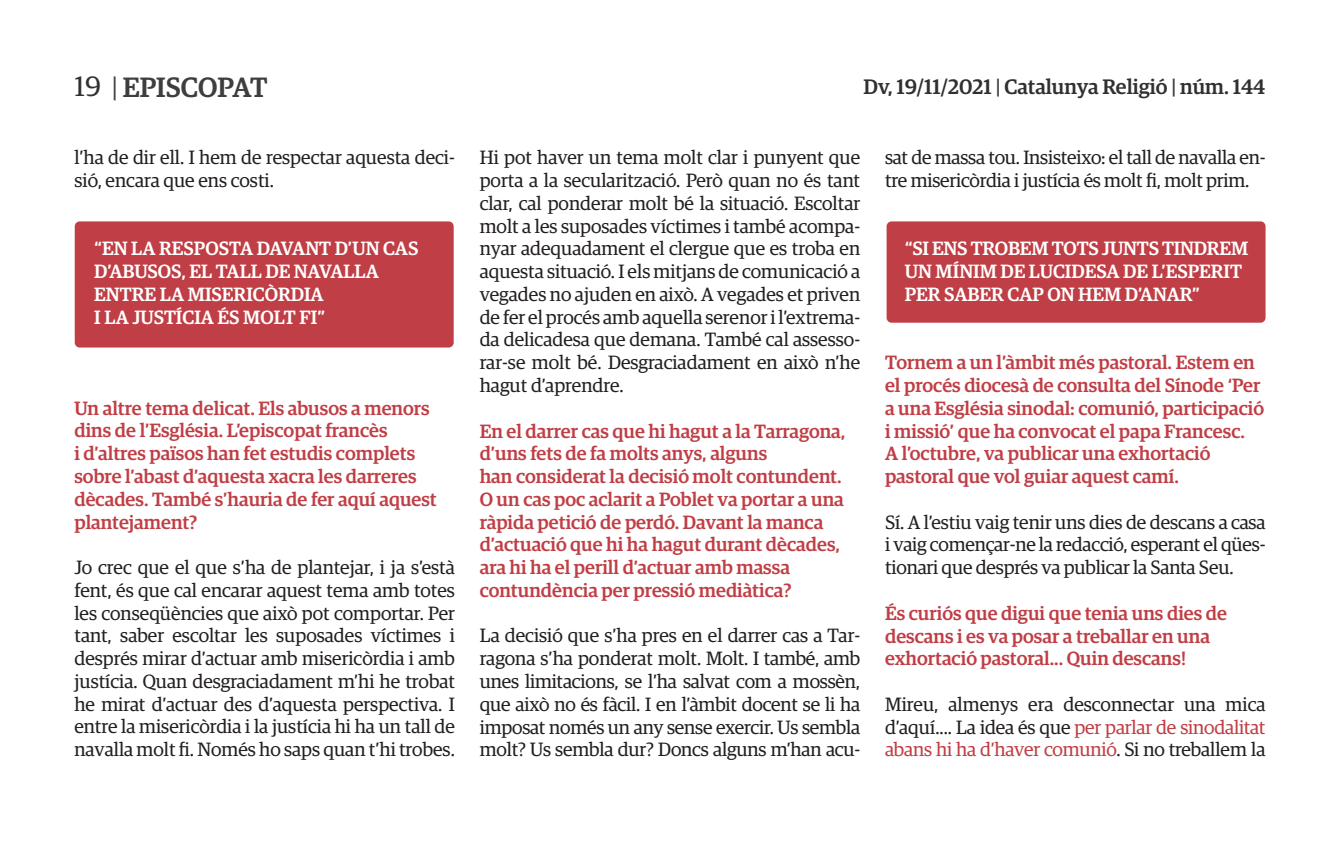
<style>
.page{position:relative;width:1340px;height:844px;background:#fff}
.page>*{position:absolute;margin:0;border:0;box-sizing:border-box;transform-origin:0 0}
.t1{font:500 28px "Guardian Egyp";color:#3e3e3f}
.t2{font:500 21px "Guardian Egyp";color:#312f30}
.t3{font:19.25px/22.8px "Guardian Egyp";letter-spacing:-.01em;color:#231f20;text-align:justify}
.t4{font:500 19.25px/22.8px "Guardian Egyp";color:#c03e45}
.t5{font:500 19.25px/22.8px "Guardian Egyp";color:#fff}
.s1{font-weight:400;color:#312f30}
.s2{font-weight:400}
.s3{color:#3e3e3f}
.s4{color:#c03e45}
</style>
<div class="page">
<div style="left:886px;top:221px;width:379px;height:101px;background:#c03e45;border-radius:5px"></div>
<div style="left:75px;top:221px;width:378px;height:126px;background:#c03e45;border-radius:5px"></div>
<h1 class="t1" style="left:74px;top:67px;width:194px"><span class="s1">19</span> <span class="s2">|</span> EPISCOPAT</h1>
<p class="t2" style="left:863px;top:71px;width:403px">Dv, 19/11/2021 <span class="s3">|</span> Catalunya Religió <span class="s3">|</span> núm. 144</p>
<p class="t3" style="left:74px;top:145px;width:382px">l’ha de dir ell. I hem de respectar aquesta deci&shy;sió, encara que ens costi.</p>
<p class="t5" style="left:94px;top:236px;width:325px">“EN LA RESPOSTA DAVANT D’UN CAS<br>D’ABUSOS, EL TALL DE NAVALLA</p>
<p class="t5" style="left:94px;top:281px;width:231px">ENTRE LA MISERICÒRDIA</p>
<p class="t5" style="left:94px;top:304px;width:232px">I LA JUSTÍCIA ÉS MOLT FI”</p>
<p class="t4" style="left:74px;top:395px;width:357px">Un altre tema delicat. Els abusos a menors dins de l’Església. L’episcopat francès</p>
<p class="t4" style="left:74px;top:440px;width:364px">i d’altres països han fet estudis complets sobre l’abast d’aquesta xacra les darreres dècades. També s’hauria de fer aquí aquest plantejament?</p>
<p class="t3" style="left:74px;top:554px;width:382px">Jo crec que el que s’ha de plantejar, i ja s’està fent, és que cal encarar aquest tema amb totes les conseqüències que això pot comportar. Per tant, saber escoltar les suposades víctimes i després mirar d’actuar amb misericòrdia i amb justícia. Quan desgraciadament m’hi he trobat he mirat d’actuar des d’aquesta perspectiva. I entre la misericòrdia i la justícia hi ha un tall de navalla molt fi. Només ho saps quan t’hi trobes.</p>
<p class="t3" style="left:480px;top:145px;width:382px">Hi pot haver un tema molt clar i punyent que porta a la secularització. Però quan no és tant clar, cal ponderar molt bé la situació. Escoltar molt a les suposades víctimes i també acompa&shy;nyar adequadament el clergue que es troba en aquesta situació. I els mitjans de comunicació a vegades no ajuden en això. A vegades et priven de fer el procés amb aquella serenor i l’extrema&shy;da delicadesa que demana. També cal assesso&shy;rar-se molt bé. Desgraciadament en això n’he hagut d’aprendre.</p>
<p class="t4" style="left:480px;top:418px;width:367px">En el darrer cas que hi hagut a la Tarragona, d’uns fets de fa molts anys, alguns</p>
<p class="t4" style="left:480px;top:463px;width:365px">han considerat la decisió molt contundent.<br>O un cas poc aclarit a Poblet va portar a una ràpida petició de perdó. Davant la manca d’actuació que hi ha hagut durant dècades, ara hi ha el perill d’actuar amb massa</p>
<p class="t4" style="left:480px;top:577px;width:313px">contundència per pressió mediàtica?</p>
<p class="t3" style="left:480px;top:623px;width:382px">La decisió que s’ha pres en el darrer cas a Tar&shy;ragona s’ha ponderat molt. Molt. I també, amb unes limitacions, se l’ha salvat com a mossèn, que això no és fàcil. I en l’àmbit docent se li ha imposat només un any sense exercir. Us sembla molt? Us sembla dur? Doncs alguns m’han acu-</p>
<p class="t3" style="left:885px;top:145px;width:382px">sat de massa tou. Insisteixo: el tall de navalla en&shy;tre misericòrdia i justícia és molt fi, molt prim.</p>
<p class="t5" style="left:904px;top:236px;width:345px">“SI ENS TROBEM TOTS JUNTS TINDREM<br>UN MÍNIM DE LUCIDESA DE L’ESPERIT<br>PER SABER CAP ON HEM D’ANAR”</p>
<p class="t4" style="left:885px;top:349px;width:380px">Tornem a un l’àmbit més pastoral. Estem en el procés diocesà de consulta del Sínode ‘Per a una Església sinodal: comunió, participació i missió’ que ha convocat el papa Francesc.</p>
<p class="t4" style="left:885px;top:440px;width:327px">A l’octubre, va publicar una exhortació</p>
<p class="t4" style="left:885px;top:463px;width:295px">pastoral que vol guiar aquest camí.</p>
<p class="t3" style="left:885px;top:509px;width:382px">Sí. A l’estiu vaig tenir uns dies de descans a casa i vaig començar-ne la redacció, esperant el qües&shy;tionari que després va publicar la Santa Seu.</p>
<p class="t4" style="left:885px;top:600px;width:343px">És curiós que digui que tenia uns dies de descans i es va posar a treballar en una</p>
<p class="t4" style="left:885px;top:645px;width:302px">exhortació pastoral... Quin descans!</p>
<p class="t3" style="left:885px;top:691px;width:382px">Mireu, almenys era desconnectar una mica d’aquí.... La idea és que <span class="s4">per parlar de sinodalitat abans hi ha d’haver comunió</span>. Si no treballem la</p>
</div>
